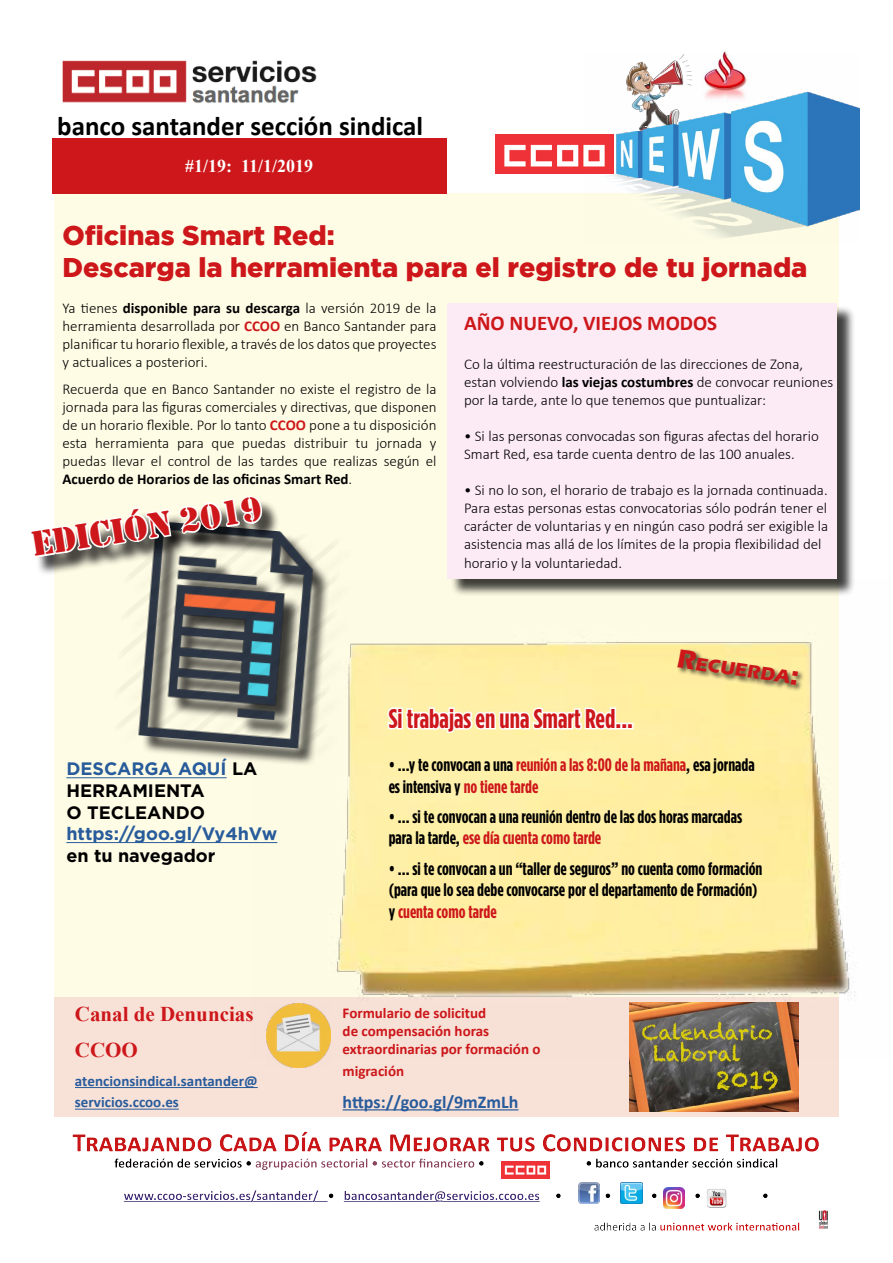
<style>
.page{position:relative;width:893px;height:1263px;background:#fff}
.page>*{position:absolute;margin:0;border:0;box-sizing:border-box;transform-origin:0 0}
.t1{font:36px "Stencil";color:#cd171a}
.t2{font:900 27px/32.4px "Gotham";color:#cd171a}
.t3{font:700 27px "Calibri";color:#000}
.t4{font:700 27px "Gotham Condensed";color:#cd171a}
.t5{font:700 21px/35.8px "Times New Roman";color:#cd171a}
.t6{font:700 21px "Calibri";color:#cd171a}
.t7{font:700 18.9px "Eras ITC";color:#cd171a}
.t8{font:700 18px/21.6px "Gotham Condensed";color:#000}
.t9{font:700 18px/21.6px "Gotham";color:#000}
.t10{font:700 18px "Calibri";color:#275b9b}
.t11{font:700 18px "Gotham";color:#275b9b}
.t12{font:700 18px "Times New Roman";color:#fff}
.t13{font:300 15px/18px "Calibri";color:#000}
.t14{font:700 15px/18px "Calibri";color:#cd171a}
.t15{font:700 15px/21.6px "Calibri";letter-spacing:.005em;color:#275b9b}
.s1{font-weight:700}
.s2{font-weight:700;color:#cd171a}
.s3{font-size:27px}
.s4{color:#275b9b}
.s5{color:#cd171a}
</style>
<div class="page">
<img style="left:62px;top:60px;width:255px;height:43px">
<div style="left:58px;top:1122px;width:794px;height:127px;background:#cd171a;opacity:.5"></div>
<img style="left:578px;top:1182px;width:22px;height:21px">
<img style="left:621px;top:1182px;width:21px;height:21px">
<img style="left:663px;top:1188px;width:22px;height:21px">
<img style="left:706px;top:1188px;width:21px;height:21px">
<img style="left:502px;top:1161px;width:47px;height:18px">
<img style="left:808px;top:1210px;width:31px;height:19px">
<div style="left:54px;top:194px;width:785px;height:882px;background:#fffce5"></div>
<div style="left:52px;top:138px;width:394px;height:56px;background:#cd171a"></div>
<img style="left:584px;top:54px;width:276px;height:185px">
<img style="left:495px;top:134px;width:118px;height:40px">
<div style="left:54px;top:998px;width:785px;height:119px;background:#f8e1d7"></div>
<hr style="left:75px;top:1087px;width:183px;height:1px;background:#275b9b">
<hr style="left:75px;top:1109px;width:104px;height:1px;background:#275b9b">
<hr style="left:343px;top:1109px;width:175px;height:1px;background:#275b9b">
<img style="left:250px;top:578px;width:605px;height:480px">
<img style="left:267px;top:1003px;width:64px;height:64px">
<div style="left:119px;top:524px;width:237px;height:242px;background:#000;opacity:.75"></div>
<img style="left:119px;top:524px;width:224px;height:227px">
<div style="left:33px;top:498px;width:248px;height:78px;background:#000;opacity:.75"></div>
<svg style="left:33px;top:496px;width:232px;height:98px"></svg>
<svg style="left:386px;top:706px;width:232px;height:28px;background:#fef8da"></svg>
<div style="left:615px;top:723px;width:7px;height:6px;border:3px solid #fff"></div>
<div style="left:621px;top:723px;width:7px;height:6px;border:3px solid #fff"></div>
<div style="left:627px;top:723px;width:7px;height:6px;border:3px solid #fff"></div>
<div style="left:450px;top:306px;width:406px;height:291px;background:#000;opacity:.75"></div>
<div style="left:448px;top:303px;width:389px;height:275px;background:#fceaf4"></div>
<div style="left:676px;top:648px;width:129px;height:44px;background:#000;opacity:.75"></div>
<hr style="left:66px;top:777px;width:161px;height:1px;background:#275b9b">
<hr style="left:66px;top:842px;width:211px;height:1px;background:#275b9b">
<img style="left:630px;top:1003px;width:168px;height:109px">
<h2 class="t3" style="left:57px;top:107px;width:367px">banco santander sección sindical</h2>
<p class="t12" style="left:185px;top:153px;width:130px">#1/19: 11/1/2019</p>
<h2 class="t2" style="left:63px;top:218px;width:746px">Oficinas Smart Red:<br>Descarga la herramienta para el registro de tu jornada</h2>
<p class="t13" style="left:63px;top:299px;width:376px;text-align:justify">Ya tienes <span class="s1">disponible para su descarga</span> la versión 2019 de la herramienta desarrollada por <span class="s2">CCOO</span> en Banco Santander para planificar tu horario flexible, a través de los datos que proyectes y actualices a posteriori.</p>
<p class="t13" style="left:63px;top:380px;width:376px;text-align:justify">Recuerda que en Banco Santander no existe el registro de la jornada para las figuras comerciales y directivas, que disponen de un horario flexible. Por lo tanto <span class="s2">CCOO</span> pone a tu disposición esta herramienta para que puedas distribuir tu jornada y puedas llevar el control de las tardes que realizas según el <span class="s1">Acuerdo de Horarios de las oficinas Smart Red</span>.</p>
<h1 class="t1" style="left:29px;top:524px;width:234px;rotate:-9deg">Edición 2019</h1>
<h3 class="t6" style="left:464px;top:308px;width:255px">AÑO NUEVO, VIEJOS MODOS</h3>
<p class="t13" style="left:464px;top:355px;width:371px">Co la última reestructuración de las direcciones de Zona, estan volviendo <span class="s1">las viejas costumbres</span> de convocar reuniones por la tarde, ante lo que tenemos que puntualizar:</p>
<p class="t13" style="left:464px;top:427px;width:356px">• Si las personas convocadas son figuras afectas del horario<br>Smart Red, esa tarde cuenta dentro de las 100 anuales.</p>
<p class="t13" style="left:464px;top:481px;width:366px">• Si no lo son, el horario de trabajo es la jornada continuada.<br>Para estas personas estas convocatorias sólo podrán tener el carácter de voluntarias y en ningún caso podrá ser exigible la asistencia mas allá de los límites de la propia flexibilidad del horario y la voluntariedad.</p>
<p class="t7" style="left:679px;top:649px;width:124px;rotate:9deg"><span class="s3">R</span>ecuer da<span class="s3">:</span></p>
<p class="t9" style="left:66px;top:758px;width:193px"><span class="s4">DESCARGA AQUÍ</span> LA<br>HERRAMIENTA<br>O TECLEANDO</p>
<p class="t11" style="left:66px;top:823px;width:212px">https://goo.gl/Vy4hVw</p>
<p class="t9" style="left:66px;top:844px;width:150px">en tu navegador</p>
<h3 class="t5" style="left:75px;top:996px;width:180px">Canal de Denuncias<br>CCOO</h3>
<p class="t15" style="left:75px;top:1070px;width:184px">atencionsindical.santander@ servicios.ccoo.es</p>
<h2 class="t4" style="left:389px;top:703px;width:246px">Si trabajas en una Smart Red...</h2>
<p class="t8" style="left:389px;top:754px;width:367px">• ...y te convocan a una <span class="s5">reunión a las 8:00 de la mañana</span>, esa jornada es intensiva y <span class="s5">no tiene tarde</span></p>
<p class="t8" style="left:389px;top:806px;width:355px">• ... si te convocan a una reunión dentro de las dos horas marcadas para la tarde, <span class="s5">ese día cuenta como tarde</span></p>
<p class="t8" style="left:389px;top:857px;width:375px">• ... si te convocan a un “taller de seguros” no cuenta como formación (para que lo sea debe convocarse por el departamento de Formación) y <span class="s5">cuenta como tarde</span></p>
<p class="t14" style="left:343px;top:1004px;width:199px">Formulario de solicitud<br>de compensación horas extraordinarias por formación o</p>
<p class="t14" style="left:343px;top:1061px;width:63px">migración</p>
<p class="t10" style="left:343px;top:1089px;width:177px">https://goo.gl/9mZmLh</p>
</div>
